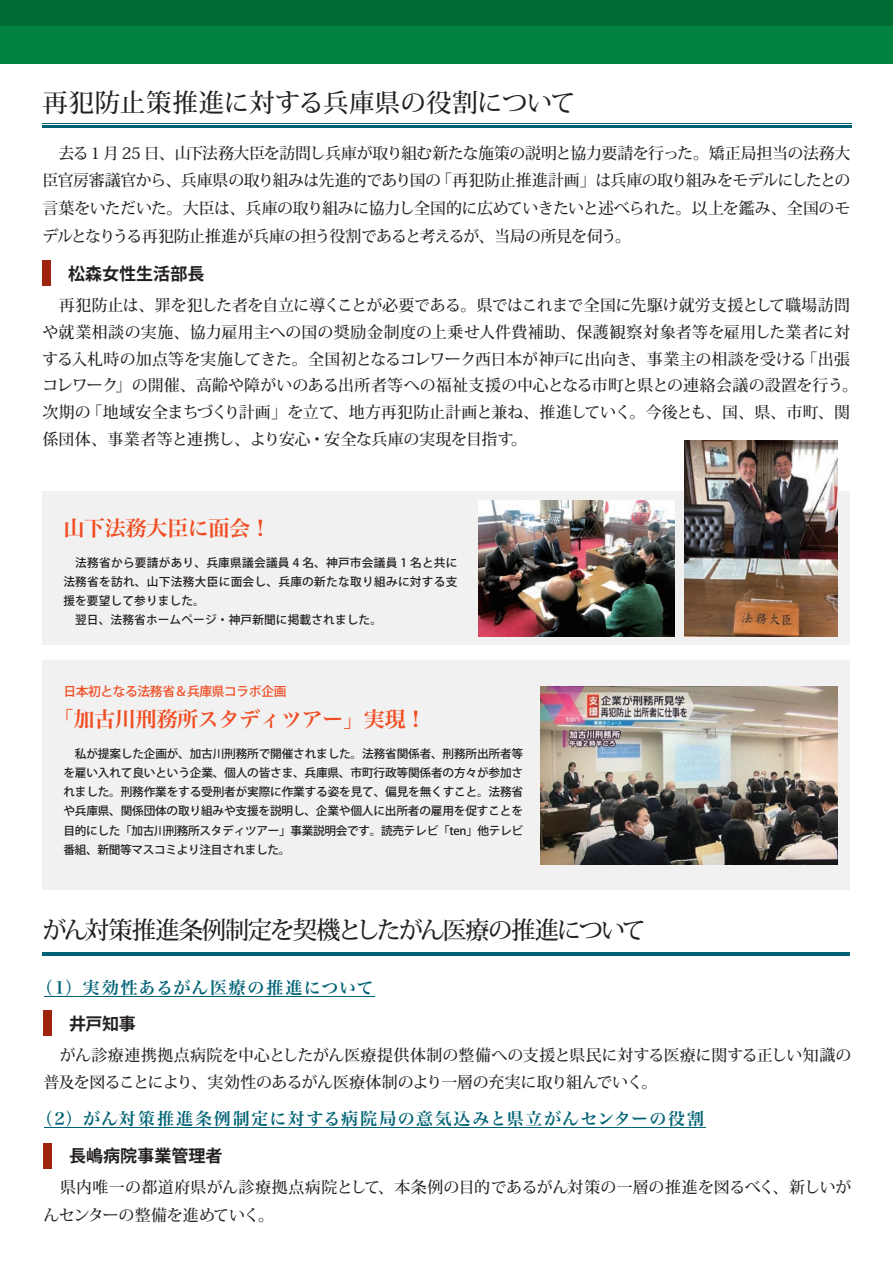
<style>
.page{position:relative;width:893px;height:1263px;background:#fff}
.page>*{position:absolute;margin:0;border:0;box-sizing:border-box;transform-origin:0 0}
.t1{font:500 25.5px "Koz Min Pr 6 N";letter-spacing:.005em;color:#231f20}
.t2{font:500 24.45px "Koz Min Pr 6 N";letter-spacing:-.075em;color:#231f20}
.t3{font:21.3px "Hiragino Serif Pr 6 N W6";letter-spacing:-.025em;color:#f04d22}
.t4{font:16.95px "Hira Min Pro N W6";letter-spacing:.085em;color:#006375}
.t5{font:700 16.95px "Koz Go Pr 6 N";letter-spacing:.005em;color:#231f20}
.t6{font:500 15.9px/27.6px "Koz Min Pro";letter-spacing:-.015em;color:#231f20}
.t7{font:500 15.9px/27.6px "Koz Min Pro";letter-spacing:-.035em;color:#231f20;text-align:right}
.t8{font:500 12.75px "Koz Go Pr 6 N";letter-spacing:-.03em;color:#f04d22}
.t9{font:500 11.7px/19.2px "Koz Go Pr 6 N";letter-spacing:.01em;color:#231f20}
</style>
<div class="page">
<div style="left:0;top:0;width:893px;height:64px;background:#008340"></div>
<div style="left:0;top:0;width:893px;height:26px;background:#006b32"></div>
<hr style="left:44px;top:996px;width:331px;height:1px;background:#006375">
<hr style="left:44px;top:1127px;width:662px;height:1px;background:#006375">
<hr style="left:43px;top:952px;width:807px;height:1px;background:#006375">
<hr style="left:43px;top:954px;width:807px;height:2px;background:#006375">
<div style="left:44px;top:1011px;width:8px;height:25px;background:#9e240d"></div>
<div style="left:44px;top:1143px;width:8px;height:25px;background:#9e240d"></div>
<hr style="left:43px;top:123px;width:809px;height:1px;background:#006375">
<hr style="left:43px;top:125px;width:809px;height:3px;background:#006375">
<div style="left:43px;top:260px;width:8px;height:26px;background:#9e240d"></div>
<div style="left:43px;top:491px;width:807px;height:154px;background:#f2f1f1"></div>
<img style="left:684px;top:441px;width:154px;height:196px">
<img style="left:479px;top:501px;width:195px;height:136px">
<div style="left:43px;top:660px;width:807px;height:230px;background:#f2f1f1"></div>
<img style="left:540px;top:687px;width:298px;height:177px">
<h1 class="t1" style="left:43px;top:88px;width:535px">再犯防止策推進に対する兵庫県の役割について</h1>
<p class="t7" style="left:43px;top:138px;width:809px">　去る1 月 25 日、山下法務大臣を訪問し兵庫が取り組む新たな施策の説明と協力要請を行った。矯正局担当の法務大「再犯防止推進計画」は兵庫の取り組みをモデルにしたとの</p>
<p class="t7" style="left:43px;top:166px;width:809px;text-align:left">臣官房審議官から、兵庫県の取り組みは先進的であり国の<br>言葉をいただいた。大臣は、兵庫の取り組みに協力し全国的に広めていきたいと述べられた。以上を鑑み、全国のモデルとなりうる再犯防止推進が兵庫の担う役割であると考えるが、当局の所見を伺う。</p>
<p class="t5" style="left:51px;top:264px;width:155px">　松森女性生活部長</p>
<p class="t6" style="left:43px;top:291px;width:809px;line-height:27.2px;text-align:right">再犯防止は、罪を犯した者を自立に導くことが必要である。県ではこれまで全国に先駆け就労支援として職場訪問や就業相談の実施、協力雇用主への国の奨励金制度の上乗せ人件費補助、保護観察対象者等を雇用した業者に対「出張</p>
<p class="t6" style="left:116px;top:345px;width:744px;line-height:26.5px;text-indent:-73px">する入札時の加点等を実施してきた。全国初となるコレワーク西日本が神戸に出向き、事業主の相談を受ける<br>」の開催、高齢や障がいのある出所者等への福祉支援の中心となる市町と県との連絡会議の設置を行う。</p>
<p class="t6" style="left:86px;top:372px;width:765px;line-height:26.5px;text-indent:-44px">コレワーク<br>「地域安全まちづくり計画」を立て、地方再犯防止計画と兼ね、推進していく。今後とも、国、県、市町、関</p>
<p class="t6" style="left:43px;top:398px;width:50px">次期の</p>
<p class="t6" style="left:43px;top:424px;width:473px">係団体、事業者等と連携し、より安心・安全な兵庫の実現を目指す</p>
<p class="t6" style="left:511px;top:424px;width:17px">。</p>
<h3 class="t3" style="left:63px;top:509px;width:209px">山下法務大臣に面会!</h3>
<p class="t9" style="left:63px;top:553px;width:396px">　法務省から要請があり、兵庫県議会議員 4 名、神戸市会議員 1 名と共に法務省を訪れ、山下法務大臣に面会し、兵庫の新たな取り組みに対する支援を要望して参りました。<br>　翌日、法務省ホームページ・神戸新聞に掲載されました。</p>
<p class="t8" style="left:63px;top:684px;width:225px">日本初となる法務省＆兵庫県コラボ企画</p>
<h3 class="t3" style="left:53px;top:700px;width:375px">「加古川刑務所スタディツアー」実現!</h3>
<p class="t9" style="left:63px;top:744px;width:461px;text-align:justify">　私が提案した企画が、加古川刑務所で開催されました。法務省関係者、刑務所出所者等を雇い入れて良いという企業、個人の皆さま、兵庫県、市町行政等関係者の方々が参加されました。刑務作業をする受刑者が実際に作業する姿を見て、偏見を無くすこと。法務省や兵庫県、関係団体の取り組みや支援を説明し、企業や個人に出所者の雇用を促すことを目的にした「加古川刑務所スタディツアー」事業説明会です。読売テレビ「ten」他テレビ番組、新聞等マスコミより注目されました。</p>
<h2 class="t2" style="left:43px;top:916px;width:605px">がん対策推進条例制定を契機としたがん医療の推進について</h2>
<p class="t4" style="left:36px;top:973px;width:339px">（1）実効性あるがん医療の推進について</p>
<p class="t5" style="left:52px;top:1014px;width:85px">　井戸知事</p>
<p class="t6" style="left:44px;top:1040px;width:809px;text-indent:16px">がん診療連携拠点病院を中心としたがん医療提供体制の整備への支援と県民に対する医療に関する正しい知識の普及を図ることにより、実効性のあるがん医療体制のより一層の充実に取り組んでいく。</p>
<p class="t4" style="left:36px;top:1104px;width:670px">（2）がん対策推進条例制定に対する病院局の意気込みと県立がんセンターの役割</p>
<p class="t5" style="left:52px;top:1146px;width:172px">　長嶋病院事業管理者</p>
<p class="t6" style="left:44px;top:1173px;width:809px;text-indent:16px">県内唯一の都道府県がん診療拠点病院として、本条例の目的であるがん対策の一層の推進を図るべく、新しいがんセンターの整備を進めていく。</p>
</div>
